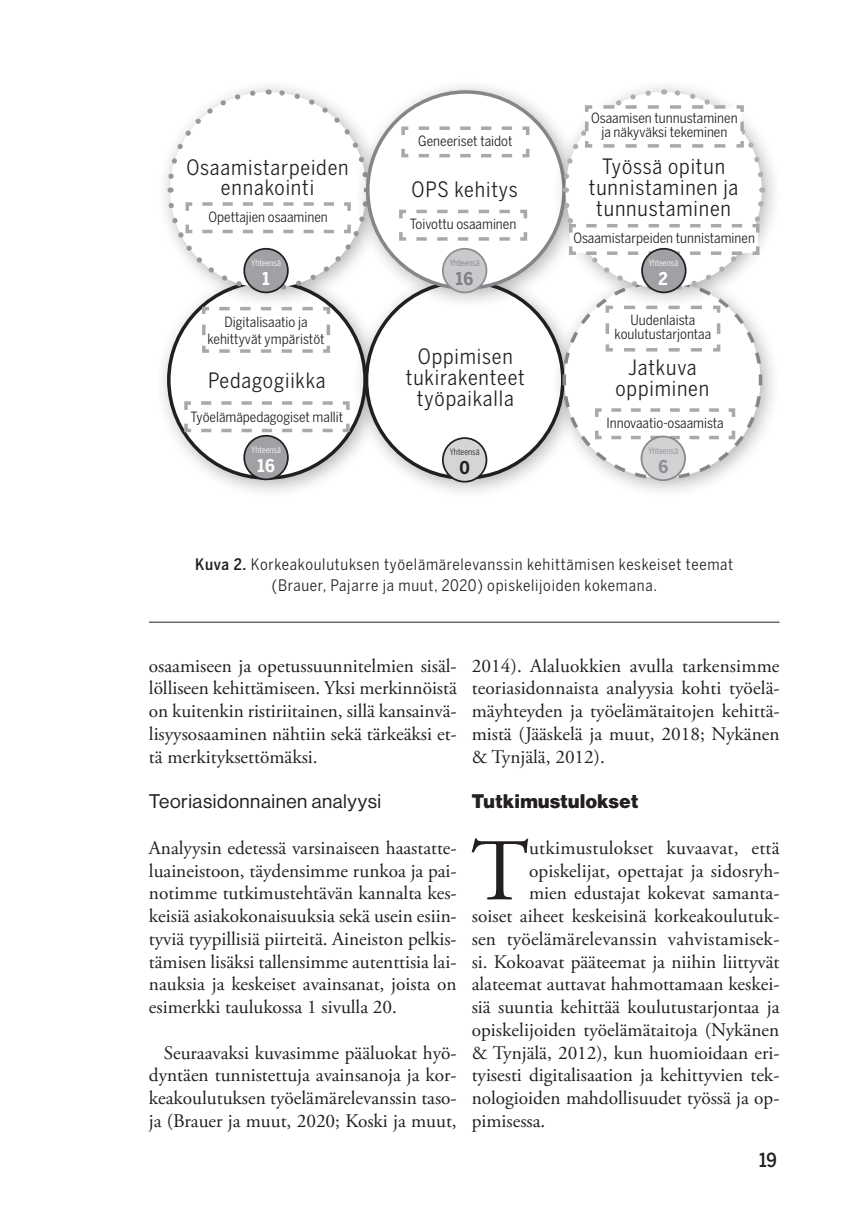
<style>
.page{position:relative;width:854px;height:1231px;background:#fff}
.page>*{position:absolute;margin:0;border:0;box-sizing:border-box;transform-origin:0 0}
.okka{font:87.85px "Adobe Garamond Pro";color:#231f20}
.t1{font:21px "Benton Sans Cond";letter-spacing:.04em;color:#231f20}
.okka-2{font:19.25px/22.8px "Adobe Garamond Pro";color:#231f20;text-align:justify}
.okka-3{font:19.25px "N Haas Grotesk DS Std 55 Rg";letter-spacing:.03em;color:#231f20}
.okka-4{font:19.25px "N Haas Grotesk DS Std 95 Blk";letter-spacing:.03em;color:#231f20}
.t2{font:500 19.25px "Benton Sans Cond";color:#231f20}
.t3{font:700 17.5px "Benton Sans Cond";color:#fff}
.t4{font:700 17.5px "Benton Sans Cond";color:#7e8083}
.t5{font:700 17.5px "Benton Sans Cond";color:#231f20}
.t6{font:700 17.5px "Benton Sans Cond";color:#8b8d90}
.okka-5{font:15.75px "Benton Sans Cond";letter-spacing:.045em;color:#231f20}
.t7{font:14px "Benton Sans Cond";color:#231f20}
.t8{font:8.75px "Benton Sans Cond";color:#fff;scale:.94 1}
.t9{font:8.75px "Benton Sans Cond";color:#231f20;scale:.94 1}
.t10{font:8.75px "Benton Sans Cond";color:#7e8083;scale:.94 1}
.t11{font:8.75px "Benton Sans Cond";color:#8b8d90;scale:.94 1}
.s1{font-weight:500}
</style>
<div class="page">
<div style="left:154px;top:267px;width:232px;height:232px;background:#231f20;opacity:.33"></div>
<div style="left:169px;top:282px;width:196px;height:196px;background:#fff;border-radius:50%"></div>
<div style="left:352px;top:267px;width:232px;height:232px;background:#231f20;opacity:.33"></div>
<div style="left:366px;top:282px;width:196px;height:196px;background:#fff;border-radius:50%"></div>
<div style="left:549px;top:267px;width:232px;height:232px;background:#231f20;opacity:.33"></div>
<div style="left:156px;top:78px;width:231px;height:231px;background:#231f20;opacity:.33"></div>
<div style="left:353px;top:78px;width:232px;height:231px;background:#231f20;opacity:.33"></div>
<div style="left:367px;top:92px;width:197px;height:196px;background:#fff;border-radius:50%"></div>
<div style="left:551px;top:78px;width:231px;height:231px;background:#231f20;opacity:.33"></div>
<svg style="left:165px;top:87px;width:206px;height:206px"></svg>
<svg style="left:182px;top:401px;width:169px;height:33px"></svg>
<svg style="left:200px;top:305px;width:132px;height:48px"></svg>
<div style="left:244px;top:435px;width:44px;height:44px;background:#a0a1a5;border-radius:50%"></div>
<div style="left:243px;top:435px;width:45px;height:45px;border:2px solid #231f20;border-radius:50%"></div>
<svg style="left:401px;top:126px;width:129px;height:32px"></svg>
<svg style="left:399px;top:209px;width:129px;height:32px"></svg>
<div style="left:442px;top:438px;width:44px;height:43px;background:#d4d5d7;border-radius:50%"></div>
<div style="left:442px;top:437px;width:45px;height:45px;border:2px solid #231f20;border-radius:50%"></div>
<div style="left:442px;top:249px;width:44px;height:43px;background:#c9cacc;border-radius:50%"></div>
<div style="left:442px;top:248px;width:45px;height:45px;border:2px solid #8b8d90;border-radius:50%"></div>
<svg style="left:560px;top:87px;width:206px;height:394px"></svg>
<div style="left:641px;top:249px;width:44px;height:43px;background:#a0a1a5;border-radius:50%"></div>
<div style="left:641px;top:248px;width:45px;height:45px;border:2px solid #231f20;border-radius:50%"></div>
<div style="left:641px;top:436px;width:43px;height:44px;background:#d1d2d4;border-radius:50%"></div>
<div style="left:640px;top:435px;width:45px;height:46px;border:2px solid #86888b;border-radius:50%"></div>
<hr style="left:149px;top:621px;width:630px;height:1px;background:#231f20">
<p class="t7" style="left:418px;top:132px;width:96px">Geneeriset taidot</p>
<p class="t1" style="left:186px;top:155px;width:164px">Osaamistarpeiden</p>
<p class="t1" style="left:221px;top:175px;width:95px">ennakointi</p>
<p class="t1" style="left:411px;top:177px;width:108px">OPS kehitys</p>
<p class="t7" style="left:208px;top:208px;width:121px">Opettajien osaaminen</p>
<p class="t8" style="left:251px;top:257px;width:33px">Yhteensä</p>
<p class="t3" style="left:262px;top:268px;width:9px">1</p>
<p class="t7" style="left:224px;top:313px;width:85px">Digitalisaatio ja</p>
<p class="t7" style="left:207px;top:331px;width:118px">kehittyvät ympäristöt</p>
<p class="t1" style="left:208px;top:368px;width:119px">Pedagogiikka</p>
<p class="t7" style="left:190px;top:409px;width:154px">Työelämäpedagogiset mallit</p>
<p class="t8" style="left:251px;top:444px;width:33px">Yhteensä</p>
<p class="t3" style="left:257px;top:455px;width:19px">16</p>
<p class="t7" style="left:410px;top:216px;width:108px">Toivottu osaaminen</p>
<p class="t10" style="left:449px;top:257px;width:33px">Yhteensä</p>
<p class="t4" style="left:456px;top:268px;width:19px">16</p>
<p class="t1" style="left:418px;top:344px;width:96px">Oppimisen</p>
<p class="t1" style="left:406px;top:365px;width:120px">tukirakenteet</p>
<p class="t1" style="left:417px;top:386px;width:98px">työpaikalla</p>
<p class="t9" style="left:449px;top:446px;width:33px">Yhteensä</p>
<p class="t5" style="left:459px;top:457px;width:12px">0</p>
<p class="t7" style="left:591px;top:110px;width:148px">Osaamisen tunnustaminen</p>
<p class="t7" style="left:601px;top:124px;width:127px">ja näkyväksi tekeminen</p>
<p class="t1" style="left:602px;top:154px;width:124px">Työssä opitun</p>
<p class="t1" style="left:588px;top:175px;width:151px">tunnistaminen ja</p>
<p class="t1" style="left:596px;top:196px;width:136px">tunnustaminen</p>
<p class="t7" style="left:573px;top:230px;width:183px">Osaamistarpeiden tunnistaminen</p>
<p class="t8" style="left:648px;top:257px;width:33px">Yhteensä</p>
<p class="t3" style="left:658px;top:268px;width:11px">2</p>
<p class="t7" style="left:630px;top:312px;width:66px">Uudenlaista</p>
<p class="t7" style="left:614px;top:326px;width:98px">koulutustarjontaa</p>
<p class="t1" style="left:628px;top:355px;width:70px">Jatkuva</p>
<p class="t1" style="left:615px;top:376px;width:95px">oppiminen</p>
<p class="t7" style="left:606px;top:414px;width:119px">Innovaatio-osaamista</p>
<p class="t11" style="left:648px;top:445px;width:33px">Yhteensä</p>
<p class="t6" style="left:658px;top:456px;width:11px">6</p>
<p class="okka-5" style="left:195px;top:555px;width:539px"><span class="s1">Kuva 2.</span> Korkeakoulutuksen työelämärelevanssin kehittämisen keskeiset teemat</p>
<p class="okka-5" style="left:272px;top:576px;width:386px">(Brauer, Pajarre ja muut, 2020) opiskelijoiden kokemana.</p>
<p class="okka-2" style="left:149px;top:654px;width:309px">osaamiseen ja opetussuunnitelmien sisäl&shy;lölliseen kehittämiseen. Yksi merkinnöistä on kuitenkin ristiriitainen, sillä kansainvä&shy;lisyysosaaminen nähtiin sekä tärkeäksi et&shy;tä merkityksettömäksi.</p>
<p class="okka-3" style="left:149px;top:790px;width:234px">Teoriasidonnainen analyysi</p>
<p class="okka-2" style="left:149px;top:836px;width:309px">Analyysin edetessä varsinaiseen haastatte&shy;luaineistoon, täydensimme runkoa ja pai&shy;notimme tutkimustehtävän kannalta kes&shy;keisiä asiakokonaisuuksia sekä usein esiin&shy;tyviä tyypillisiä piirteitä. Aineiston pelkis&shy;tämisen lisäksi tallensimme autenttisia lai&shy;nauksia ja keskeiset avainsanat, joista on esimerkki taulukossa 1 sivulla 20.</p>
<p class="okka-2" style="left:149px;top:1041px;width:309px;text-indent:15px">Seuraavaksi kuvasimme pääluokat hyö&shy;dyntäen tunnistettuja avainsanoja ja kor&shy;keakoulutuksen työelämärelevanssin taso&shy;ja (Brauer ja muut, 2020; Koski ja muut,</p>
<p class="okka-2" style="left:471px;top:654px;width:309px">2014). Alaluokkien avulla tarkensimme teoriasidonnaista analyysia kohti työelä&shy;mäyhteyden ja työelämätaitojen kehittä&shy;mistä (Jääskelä ja muut, 2018; Nykänen &amp; Tynjälä, 2012).</p>
<p class="okka-4" style="left:471px;top:790px;width:168px">Tutkimustulokset</p>
<p class="okka" style="left:471px;top:818px;width:59px">T</p>
<p class="okka-2" style="left:529px;top:836px;width:252px">utkimustulokset kuvaavat, että</p>
<p class="okka-2" style="left:529px;top:859px;width:252px">opiskelijat, opettajat ja sidosryh-</p>
<p class="okka-2" style="left:529px;top:882px;width:252px">mien edustajat kokevat samanta-</p>
<p class="okka-2" style="left:471px;top:905px;width:309px">soiset aiheet keskeisinä korkeakoulutuk-</p>
<p class="okka-2" style="left:471px;top:927px;width:309px">sen työelämärelevanssin vahvistamisek-</p>
<p class="okka-2" style="left:471px;top:950px;width:309px">si. Kokoavat pääteemat ja niihin liittyvät</p>
<p class="okka-2" style="left:471px;top:973px;width:309px">alateemat auttavat hahmottamaan keskei-</p>
<p class="okka-2" style="left:471px;top:996px;width:309px">siä suuntia kehittää koulutustarjontaa ja</p>
<p class="okka-2" style="left:471px;top:1018px;width:309px">opiskelijoiden työelämätaitoja (Nykänen</p>
<p class="okka-2" style="left:471px;top:1041px;width:309px">&amp; Tynjälä, 2012), kun huomioidaan eri-</p>
<p class="okka-2" style="left:471px;top:1064px;width:309px">tyisesti digitalisaation ja kehittyvien tek-</p>
<p class="okka-2" style="left:471px;top:1087px;width:309px">nologioiden mahdollisuudet työssä ja op-</p>
<p class="okka-2" style="left:471px;top:1109px;width:75px">pimisessa.</p>
<p class="t2" style="left:758px;top:1148px;width:19px">19</p>
</div>
